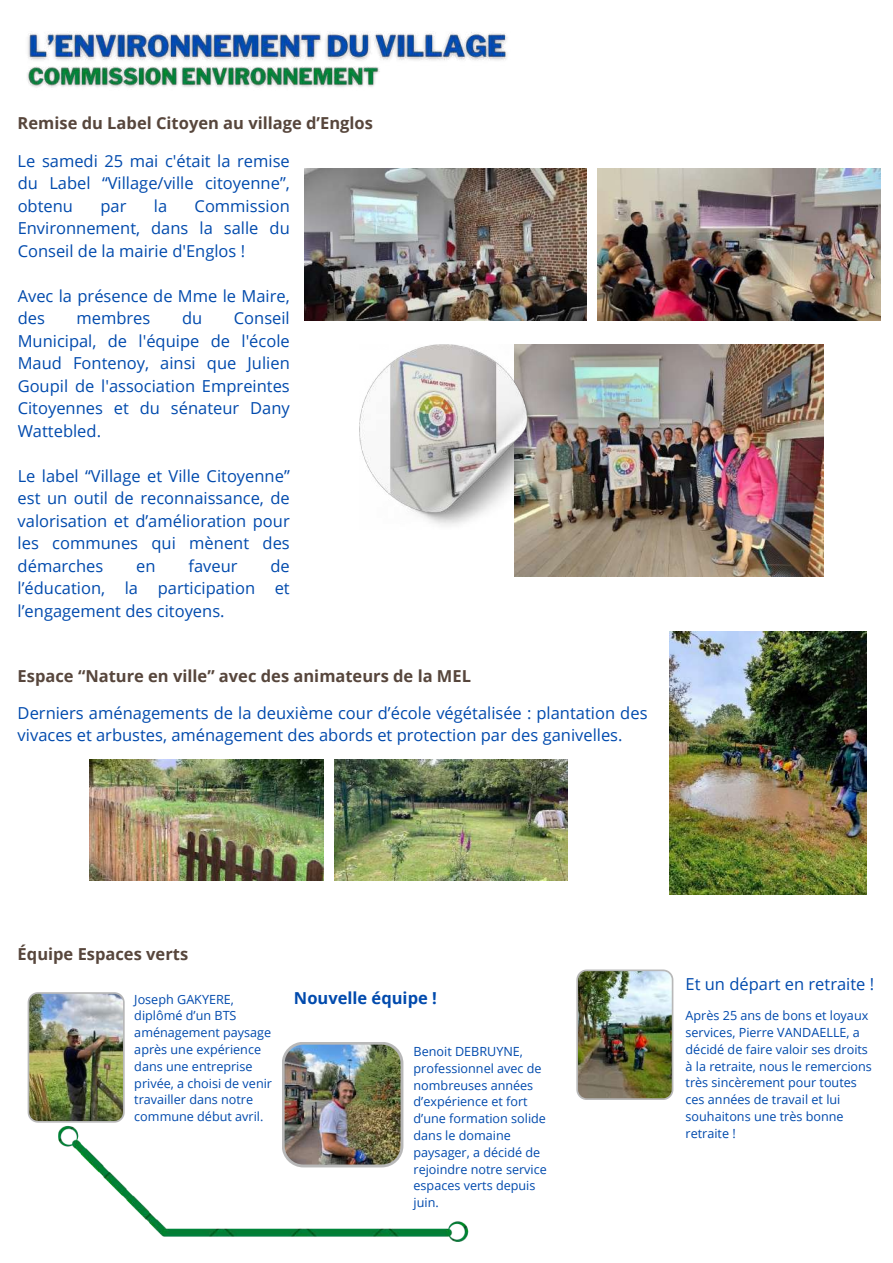
<style>
.page{position:relative;width:893px;height:1263px;background:#fff}
.page>*{position:absolute;margin:0;border:0;box-sizing:border-box;transform-origin:0 0}
.t1{font:16.5px/22.5px "Open Sans";color:#004aad;text-align:justify}
.t2{font:700 16.5px "Open Sans";color:#57463c}
.t3{font:700 16.5px "Open Sans";color:#004aad}
.t4{font:12.6px/16.8px "Open Sans";color:#004aad}
</style>
<div class="page">
<img style="left:304px;top:168px;width:282px;height:152px">
<img style="left:598px;top:168px;width:282px;height:152px">
<img style="left:514px;top:345px;width:310px;height:232px">
<img style="left:360px;top:345px;width:184px;height:184px">
<img style="left:89px;top:760px;width:234px;height:120px">
<img style="left:335px;top:760px;width:232px;height:120px">
<img style="left:669px;top:631px;width:197px;height:264px">
<img style="left:28px;top:992px;width:97px;height:130px">
<img style="left:282px;top:1042px;width:121px;height:84px">
<img style="left:576px;top:969px;width:97px;height:131px">
<img style="left:58px;top:1126px;width:411px;height:116px">
<img style="left:28px;top:32px;width:479px;height:29px">
<img style="left:27px;top:66px;width:353px;height:22px">
<p class="t2" style="left:18px;top:111px;width:357px">Remise du Label Citoyen au village d’Englos</p>
<p class="t1" style="left:18px;top:149px;width:274px">Le samedi 25 mai c'était la remise du Label “Village/ville citoyenne”, obtenu</p>
<p class="t1" style="left:100px;top:194px;width:28px">par</p>
<p class="t1" style="left:154px;top:194px;width:15px">la</p>
<p class="t1" style="left:18px;top:194px;width:274px;text-indent:177px">Commission Environnement, dans la salle du Conseil de la mairie d'Englos !</p>
<p class="t1" style="left:18px;top:284px;width:274px">Avec la présence de Mme le Maire, des</p>
<p class="t1" style="left:18px;top:306px;width:274px;text-indent:216px">Conseil Municipal, de l'équipe de l'école Maud Fontenoy, ainsi que Julien Goupil de l'association Empreintes Citoyennes et du sénateur Dany Wattebled.</p>
<p class="t1" style="left:18px;top:464px;width:274px">Le label “Village et Ville Citoyenne” est un outil de reconnaissance, de valorisation et d’amélioration pour les communes qui mènent des démarches</p>
<p class="t1" style="left:77px;top:306px;width:75px">membres</p>
<p class="t1" style="left:182px;top:306px;width:22px">du</p>
<p class="t1" style="left:136px;top:554px;width:21px">en</p>
<p class="t1" style="left:188px;top:554px;width:51px">faveur</p>
<p class="t1" style="left:18px;top:554px;width:274px;text-indent:253px">de l’éducation, la participation et l’engagement des citoyens.</p>
<p class="t2" style="left:18px;top:664px;width:455px">Espace “Nature en ville” avec des animateurs de la MEL</p>
<p class="t1" style="left:18px;top:701px;width:631px">Derniers aménagements de la deuxième cour d’école végétalisée : plantation des vivaces et arbustes, aménagement des abords et protection par des ganivelles.</p>
<p class="t2" style="left:18px;top:943px;width:172px">Équipe Espaces verts</p>
<p class="t4" style="left:134px;top:990px;width:139px">Joseph GAKYERE, diplômé d’un BTS aménagement paysage après une expérience dans une entreprise privée, a choisi de venir travailler dans notre commune début avril.</p>
<p class="t3" style="left:294px;top:986px;width:144px">Nouvelle équipe !</p>
<p class="t4" style="left:414px;top:1043px;width:135px">Benoit DEBRUYNE, professionnel avec de nombreuses années d’expérience et fort d’une formation solide dans le domaine paysager, a décidé de rejoindre notre service espaces verts depuis juin.</p>
<p class="t1" style="left:686px;top:973px;width:190px">Et un départ en retraite !</p>
<p class="t4" style="left:686px;top:1007px;width:188px">Après 25 ans de bons et loyaux services, Pierre VANDAELLE, a décidé de faire valoir ses droits à la retraite, nous le remercions très sincèrement pour toutes ces années de travail et lui souhaitons une très bonne retraite !</p>
</div>
